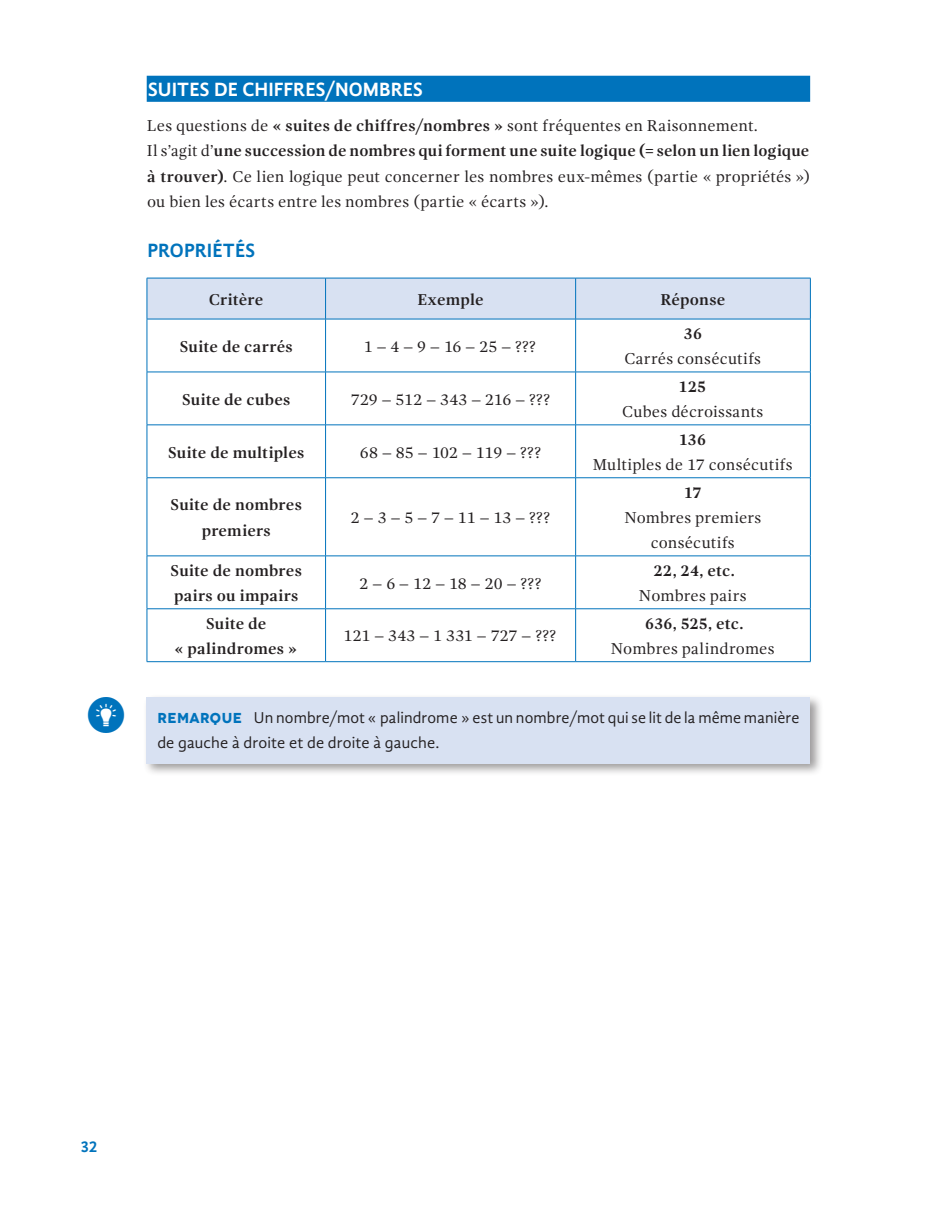
<style>
.page{position:relative;width:925px;height:1212px;background:#fff}
.page>*{position:absolute;margin:0;border:0;box-sizing:border-box;transform-origin:0 0}
.t1{font:700 19.8px "Gandhi Sans";color:#fff}
.t2{font:700 19.8px "Gandhi Sans";letter-spacing:-.005em;color:#0073bc}
.t3{font:16.2px/25.2px "Gandhi Serif";letter-spacing:.01em;color:#231f20}
.t4{font:700 16.2px/25.2px "Gandhi Serif";letter-spacing:.01em;color:#231f20;text-align:center}
.t5{font:16.2px/25.2px "Gandhi Sans";letter-spacing:.01em;color:#231f20}
.t6{font:700 16.2px "Gandhi Sans";color:#0073bc}
.s1{font-weight:700}
.s2{font-family:"Novecentowide";font-weight:700;font-size:14.4px;color:#0073bc}
</style>
<div class="page">
<div style="left:147px;top:76px;width:663px;height:26px;background:#0073bc"></div>
<div style="left:148px;top:279px;width:662px;height:40px;background:#d8e1f2"></div>
<hr style="left:325px;top:278px;width:1px;height:41px;background:#0073bc">
<hr style="left:575px;top:278px;width:1px;height:41px;background:#0073bc">
<hr style="left:325px;top:319px;width:1px;height:53px;background:#0073bc">
<hr style="left:575px;top:319px;width:1px;height:53px;background:#0073bc">
<hr style="left:147px;top:372px;width:179px;height:1px;background:#0073bc">
<hr style="left:326px;top:372px;width:250px;height:1px;background:#0073bc">
<hr style="left:325px;top:372px;width:1px;height:53px;background:#0073bc">
<hr style="left:576px;top:372px;width:234px;height:1px;background:#0073bc">
<hr style="left:575px;top:372px;width:1px;height:53px;background:#0073bc">
<hr style="left:147px;top:424px;width:179px;height:1px;background:#0073bc">
<hr style="left:326px;top:424px;width:250px;height:1px;background:#0073bc">
<hr style="left:325px;top:425px;width:1px;height:52px;background:#0073bc">
<hr style="left:576px;top:424px;width:234px;height:1px;background:#0073bc">
<hr style="left:575px;top:425px;width:1px;height:52px;background:#0073bc">
<hr style="left:147px;top:477px;width:179px;height:1px;background:#0073bc">
<hr style="left:326px;top:477px;width:250px;height:1px;background:#0073bc">
<hr style="left:325px;top:478px;width:1px;height:78px;background:#0073bc">
<hr style="left:576px;top:477px;width:234px;height:1px;background:#0073bc">
<hr style="left:575px;top:478px;width:1px;height:78px;background:#0073bc">
<hr style="left:147px;top:555px;width:179px;height:1px;background:#0073bc">
<hr style="left:326px;top:555px;width:250px;height:1px;background:#0073bc">
<hr style="left:325px;top:556px;width:1px;height:52px;background:#0073bc">
<hr style="left:576px;top:555px;width:234px;height:1px;background:#0073bc">
<hr style="left:575px;top:556px;width:1px;height:52px;background:#0073bc">
<hr style="left:147px;top:608px;width:179px;height:1px;background:#0073bc">
<hr style="left:326px;top:608px;width:250px;height:1px;background:#0073bc">
<hr style="left:325px;top:609px;width:1px;height:52px;background:#0073bc">
<hr style="left:576px;top:608px;width:234px;height:1px;background:#0073bc">
<hr style="left:575px;top:609px;width:1px;height:52px;background:#0073bc">
<hr style="left:147px;top:278px;width:179px;height:1px;background:#0073bc">
<hr style="left:147px;top:278px;width:1px;height:41px;background:#0073bc">
<hr style="left:326px;top:278px;width:250px;height:1px;background:#0073bc">
<hr style="left:576px;top:278px;width:234px;height:1px;background:#0073bc">
<hr style="left:810px;top:278px;width:1px;height:41px;background:#0073bc">
<hr style="left:147px;top:319px;width:179px;height:1px;background:#0073bc">
<hr style="left:147px;top:319px;width:1px;height:53px;background:#0073bc">
<hr style="left:326px;top:319px;width:250px;height:1px;background:#0073bc">
<hr style="left:576px;top:319px;width:234px;height:1px;background:#0073bc">
<hr style="left:810px;top:319px;width:1px;height:53px;background:#0073bc">
<hr style="left:147px;top:372px;width:1px;height:53px;background:#0073bc">
<hr style="left:810px;top:372px;width:1px;height:53px;background:#0073bc">
<hr style="left:147px;top:425px;width:1px;height:52px;background:#0073bc">
<hr style="left:810px;top:425px;width:1px;height:52px;background:#0073bc">
<hr style="left:147px;top:478px;width:1px;height:78px;background:#0073bc">
<hr style="left:810px;top:478px;width:1px;height:78px;background:#0073bc">
<hr style="left:147px;top:556px;width:1px;height:52px;background:#0073bc">
<hr style="left:810px;top:556px;width:1px;height:52px;background:#0073bc">
<hr style="left:147px;top:609px;width:1px;height:52px;background:#0073bc">
<hr style="left:810px;top:609px;width:1px;height:52px;background:#0073bc">
<hr style="left:147px;top:661px;width:179px;height:1px;background:#0073bc">
<hr style="left:326px;top:661px;width:250px;height:1px;background:#0073bc">
<hr style="left:576px;top:661px;width:234px;height:1px;background:#0073bc">
<div style="left:143px;top:693px;width:680px;height:84px;background:#231f20;opacity:.45"></div>
<div style="left:147px;top:697px;width:663px;height:67px;background:#d8e1f2"></div>
<p class="t1" style="left:148px;top:78px;width:276px">SUITES DE CHIFFRES/NOMBRES</p>
<p class="t3" style="left:147px;top:113px;width:664px">Les questions de <span class="s1">« suites de chiffres/nombres »</span> sont fréquentes en Raisonnement.<br>Il s’agit d’<span class="s1">une succession de nombres qui forment une suite logique (= selon un lien logique à trouver)</span>. Ce lien logique peut concerner les nombres eux-mêmes (partie « propriétés ») ou bien les écarts entre les nombres (partie « écarts »).</p>
<p class="t2" style="left:147px;top:239px;width:109px">PROPRIÉTÉS</p>
<p class="t4" style="left:209px;top:287px;width:56px">Critère</p>
<p class="t4" style="left:417px;top:287px;width:68px">Exemple</p>
<p class="t4" style="left:660px;top:287px;width:67px">Réponse</p>
<p class="t4" style="left:180px;top:334px;width:114px">Suite de carrés</p>
<p class="t3" style="left:364px;top:334px;width:174px">1 – 4 – 9 – 16 – 25 – ???</p>
<p class="t4" style="left:684px;top:321px;width:19px">36</p>
<p class="t3" style="left:624px;top:346px;width:138px">Carrés consécutifs</p>
<p class="t4" style="left:182px;top:387px;width:110px">Suite de cubes</p>
<p class="t3" style="left:351px;top:387px;width:201px">729 – 512 – 343 – 216 – ???</p>
<p class="t4" style="left:168px;top:439px;width:138px">Suite de multiples</p>
<p class="t3" style="left:360px;top:439px;width:183px">68 – 85 – 102 – 119 – ???</p>
<p class="t4" style="left:171px;top:492px;width:133px">Suite de nombres premiers</p>
<p class="t4" style="left:171px;top:558px;width:133px;text-align:left">Suite de nombres pairs ou impairs</p>
<p class="t4" style="left:174px;top:611px;width:124px">Suite de<br>« palindromes »</p>
<p class="t3" style="left:351px;top:505px;width:201px">2 – 3 – 5 – 7 – 11 – 13 – ???</p>
<p class="t3" style="left:360px;top:570px;width:183px">2 – 6 – 12 – 18 – 20 – ???</p>
<p class="t3" style="left:344px;top:623px;width:214px">121 – 343 – 1 331 – 727 – ???</p>
<p class="t4" style="left:679px;top:374px;width:29px">125</p>
<p class="t3" style="left:622px;top:399px;width:143px">Cubes décroissants</p>
<p class="t4" style="left:679px;top:427px;width:29px">136</p>
<p class="t3" style="left:593px;top:452px;width:201px">Multiples de 17 consécutifs</p>
<p class="t4" style="left:684px;top:480px;width:19px">17</p>
<p class="t3" style="left:624px;top:505px;width:138px;text-align:center">Nombres premiers consécutifs</p>
<p class="t4" style="left:654px;top:558px;width:83px">22, 24, etc.</p>
<p class="t3" style="left:639px;top:583px;width:109px">Nombres pairs</p>
<p class="t4" style="left:645px;top:611px;width:100px">636, 525, etc.</p>
<p class="t3" style="left:611px;top:636px;width:165px">Nombres palindromes</p>
<p class="t5" style="left:157px;top:704px;width:643px"><span class="s2">REMARQUE</span> Un nombre/mot « palindrome » est un nombre/mot qui se lit de la même manière de gauche à droite et de droite à gauche.</p>
<p class="t6" style="left:80px;top:1137px;width:19px">32</p>
</div>
